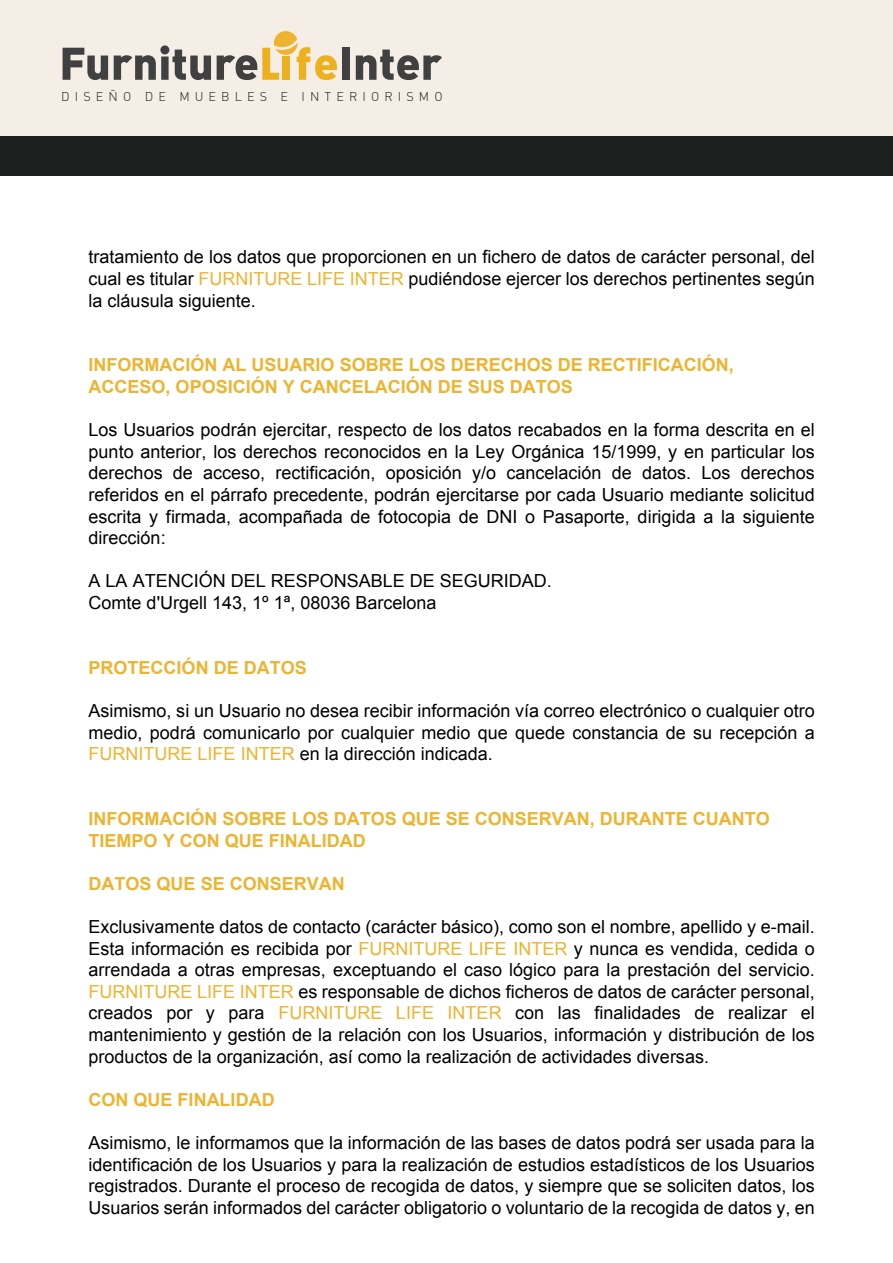
<style>
.page{position:relative;width:893px;height:1263px;background:#fff}
.page>*{position:absolute;margin:0;border:0;box-sizing:border-box;transform-origin:0 0}
.t1{font:18px/21.6px "Arial";color:#000;text-align:justify}
.t2{font:700 18px/21.6px "Arial";color:#edb431}
.t3{font:300 12.6px "DIN";letter-spacing:.405em;color:#231f20}
.s1{color:#edb431}
</style>
<div class="page">
<div style="left:0;top:0;width:893px;height:176px;background:#f5eee6"></div>
<div style="left:0;top:136px;width:893px;height:40px;background:#1e1f1f"></div>
<svg style="left:63px;top:48px;width:45px;height:32px"></svg>
<svg style="left:114px;top:45px;width:97px;height:35px"></svg>
<div style="left:342px;top:48px;width:8px;height:32px;background:#404041"></div>
<svg style="left:356px;top:50px;width:86px;height:30px"></svg>
<svg style="left:217px;top:31px;width:120px;height:49px"></svg>
<p class="t3" style="left:61px;top:89px;width:383px">DISEÑO DE MUEBLES E INTERIORISMO</p>
<p class="t1" style="left:89px;top:246px;width:727px">tratamiento de los datos que proporcionen en un fichero de datos de carácter personal, del cual es titular <span class="s1">FURNITURE LIFE INTER</span> pudiéndose ejercer los derechos pertinentes según la cláusula siguiente.</p>
<p class="t2" style="left:89px;top:355px;width:647px">INFORMACIÓN AL USUARIO SOBRE LOS DERECHOS DE RECTIFICACIÓN,<br>ACCESO, OPOSICIÓN Y CANCELACIÓN DE SUS DATOS</p>
<p class="t1" style="left:89px;top:419px;width:728px">Los Usuarios podrán ejercitar, respecto de los datos recabados en la forma descrita en el punto anterior, los derechos reconocidos en la Ley Orgánica 15/1999, y en particular los derechos de acceso, rectificación, oposición y/o cancelación de datos. Los derechos referidos en el párrafo precedente, podrán ejercitarse por cada Usuario mediante solicitud escrita y firmada, acompañada de fotocopia de DNI o Pasaporte, dirigida a la siguiente dirección:</p>
<p class="t1" style="left:89px;top:570px;width:465px">A LA ATENCIÓN DEL RESPONSABLE DE SEGURIDAD.<br>Comte d'Urgell 143, 1º 1ª, 08036 Barcelona</p>
<p class="t2" style="left:89px;top:657px;width:220px">PROTECCIÓN DE DATOS</p>
<p class="t1" style="left:89px;top:700px;width:727px">Asimismo, si un Usuario no desea recibir información vía correo electrónico o cualquier otro medio, podrá comunicarlo por cualquier medio que quede constancia de su recepción a <span class="s1">FURNITURE LIFE INTER</span> en la dirección indicada.</p>
<p class="t2" style="left:89px;top:808px;width:683px">INFORMACIÓN SOBRE LOS DATOS QUE SE CONSERVAN, DURANTE CUANTO<br>TIEMPO Y CON QUE FINALIDAD</p>
<p class="t2" style="left:89px;top:873px;width:258px">DATOS QUE SE CONSERVAN</p>
<p class="t1" style="left:89px;top:916px;width:727px">Exclusivamente datos de contacto (carácter básico), como son el nombre, apellido y e-mail.<br>Esta información es recibida por <span class="s1">FURNITURE LIFE INTER</span> y nunca es vendida, cedida o arrendada a otras empresas, exceptuando el caso lógico para la prestación del servicio.<br><span class="s1">FURNITURE LIFE INTER</span> es responsable de dichos ficheros de datos de carácter personal, creados por y para <span class="s1">FURNITURE LIFE INTER</span> con las finalidades de realizar el mantenimiento y gestión de la relación con los Usuarios, información y distribución de los productos de la organización, así como la realización de actividades diversas.</p>
<p class="t2" style="left:89px;top:1089px;width:187px">CON QUE FINALIDAD</p>
<p class="t1" style="left:89px;top:1132px;width:727px">Asimismo, le informamos que la información de las bases de datos podrá ser usada para la identificación de los Usuarios y para la realización de estudios estadísticos de los Usuarios registrados. Durante el proceso de recogida de datos, y siempre que se soliciten datos, los Usuarios serán informados del carácter obligatorio o voluntario de la recogida de datos y, en</p>
</div>
